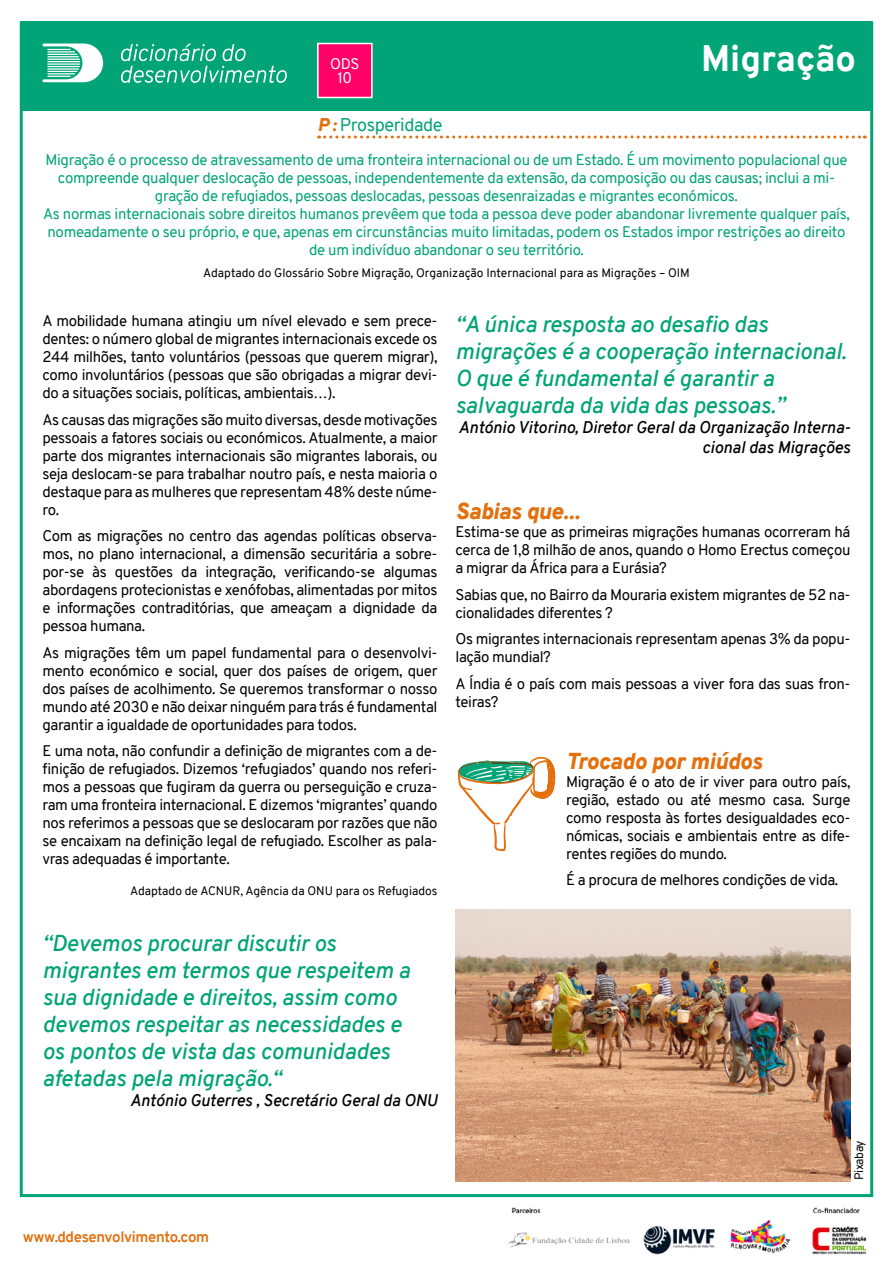
<style>
.page{position:relative;width:893px;height:1263px;background:#fff}
.page>*{position:absolute;margin:0;border:0;box-sizing:border-box;transform-origin:0 0}
.t1{font:800 36px "Overpass";color:#fff}
.t2{font:italic 600 22.5px/27px "Overpass";color:#00a476}
.t3{font:italic 900 22.5px "Overpass";color:#e3700c}
.t4{font:18px "Overpass";letter-spacing:-.025em;color:#00a476}
.t5{font:italic 600 16.5px/19.8px "Overpass";color:#000;text-align:right}
.t6{font:15px/18px "Overpass";letter-spacing:-.025em;color:#000;text-align:justify}
.t7{font:15px/18px "Overpass";letter-spacing:-.02em;color:#00a476;text-align:center}
.t8{font:700 15px "Overpass";letter-spacing:-.025em;color:#e3700c}
.t9{font:15px/14.5px "Overpass";color:#fff;text-align:center}
.t10{font:12px "Overpass";color:#000}
.t11{font:12px "Overpass";letter-spacing:-.025em;color:#000}
.s1{font-weight:900;font-style:italic;color:#e3700c}
</style>
<div class="page">
<div style="left:21px;top:21px;width:851px;height:90px;background:#00a476"></div>
<div style="left:318px;top:44px;width:54px;height:53px;background:#ff0068"></div>
<div style="left:317px;top:43px;width:56px;height:55px;border:2px solid #fff"></div>
<svg style="left:43px;top:44px;width:60px;height:38px"></svg>
<svg style="left:121px;top:44px;width:166px;height:39px"></svg>
<img style="left:508px;top:1207px;width:359px;height:48px">
<svg style="left:319px;top:136px;width:546px;height:3px"></svg>
<img style="left:455px;top:909px;width:395px;height:272px">
<svg style="left:457px;top:756px;width:99px;height:95px"></svg>
<p class="t9" style="left:330px;top:56px;width:31px">ODS<br>10</p>
<p class="t4" style="left:318px;top:112px;width:126px"><span class="s1">P :</span> Prosperidade</p>
<h1 class="t1" style="left:701px;top:32px;width:156px">Migração</h1>
<p class="t7" style="left:43px;top:150px;width:808px">Migração é o processo de atravessamento de uma fronteira internacional ou de um Estado. É um movimento populacional que compreende qualquer deslocação de pessoas, independentemente da extensão, da composição ou das causas; inclui a mi&shy;gração de refugiados, pessoas deslocadas, pessoas desenraizadas e migrantes económicos.<br>As normas internacionais sobre direitos humanos prevêem que toda a pessoa deve poder abandonar livremente qualquer país, nomeadamente o seu próprio, e que, apenas em circunstâncias muito limitadas, podem os Estados impor restrições ao direito de um indivíduo abandonar o seu território.</p>
<p class="t10" style="left:203px;top:264px;width:488px">Adaptado do Glossário Sobre Migração, Organização Internacional para as Migrações – OIM</p>
<p class="t6" style="left:43px;top:312px;width:396px">A mobilidade humana atingiu um nível elevado e sem prece&shy;dentes: o número global de migrantes internacionais excede os 244 milhões, tanto voluntários (pessoas que querem migrar), como involuntários (pessoas que são obrigadas a migrar devi&shy;do a situações sociais, políticas, ambientais…).</p>
<p class="t6" style="left:43px;top:411px;width:396px">As causas das migrações são muito diversas, desde motivações pessoais a fatores sociais ou económicos. Atualmente, a maior parte dos migrantes internacionais são migrantes laborais, ou seja deslocam-se para trabalhar noutro país, e nesta maioria o destaque para as mulheres que representam 48% deste núme&shy;ro.</p>
<p class="t6" style="left:43px;top:527px;width:396px">Com as migrações no centro das agendas políticas observa&shy;mos, no plano internacional, a dimensão securitária a sobre&shy;por-se às questões da integração, verificando-se algumas abordagens protecionistas e xenófobas, alimentadas por mitos e informações contraditórias, que ameaçam a dignidade da pessoa humana.</p>
<p class="t6" style="left:43px;top:644px;width:396px">As migrações têm um papel fundamental para o desenvolvi&shy;mento económico e social, quer dos países de origem, quer dos países de acolhimento. Se queremos transformar o nosso mundo até 2030 e não deixar ninguém para trás é fundamental garantir a igualdade de oportunidades para todos.</p>
<p class="t6" style="left:43px;top:742px;width:396px">E uma nota, não confundir a definição de migrantes com a de&shy;finição de refugiados. Dizemos ‘refugiados’ quando nos referi&shy;mos a pessoas que fugiram da guerra ou perseguição e cruza&shy;ram uma fronteira internacional. E dizemos ‘migrantes’ quando nos referimos a pessoas que se deslocaram por razões que não se encaixam na definição legal de refugiado. Escolher as pala&shy;vras adequadas é importante.</p>
<p class="t10" style="left:130px;top:883px;width:309px">Adaptado de ACNUR, Agência da ONU para os Refugiados</p>
<h2 class="t2" style="left:43px;top:929px;width:369px">“Devemos procurar discutir os migrantes em termos que respeitem a sua dignidade e direitos, assim como devemos respeitar as necessidades e os pontos de vista das comunidades afetadas pela migração.“</h2>
<p class="t5" style="left:130px;top:1090px;width:309px">António Guterres , Secretário Geral da ONU</p>
<h2 class="t2" style="left:455px;top:311px;width:392px">“A única resposta ao desafio das migrações é a cooperação internacional.<br>O que é fundamental é garantir a salvaguarda da vida das pessoas.”</h2>
<p class="t5" style="left:458px;top:417px;width:394px">António Vitorino, Diretor Geral da Organização Interna&shy;cional das Migrações</p>
<h2 class="t3" style="left:455px;top:495px;width:126px">Sabias que...</h2>
<p class="t6" style="left:455px;top:523px;width:396px">Estima-se que as primeiras migrações humanas ocorreram há cerca de 1,8 milhão de anos, quando o Homo Erectus começou a migrar da África para a Eurásia?</p>
<p class="t6" style="left:455px;top:586px;width:396px">Sabias que, no Bairro da Mouraria existem migrantes de 52 na&shy;cionalidades diferentes ?</p>
<p class="t6" style="left:455px;top:630px;width:396px">Os migrantes internacionais representam apenas 3% da popu&shy;lação mundial?</p>
<p class="t6" style="left:455px;top:675px;width:396px">A Índia é o país com mais pessoas a viver fora das suas fron&shy;teiras?</p>
<h2 class="t3" style="left:566px;top:745px;width:198px">Trocado por miúdos</h2>
<p class="t6" style="left:566px;top:773px;width:286px">Migração é o ato de ir viver para outro país, região, estado ou até mesmo casa. Surge como resposta às fortes desigualdades eco&shy;nómicas, sociais e ambientais entre as dife&shy;rentes regiões do mundo.</p>
<p class="t6" style="left:566px;top:871px;width:274px">É a procura de melhores condições de vida.</p>
<p class="t11" style="left:850px;top:1180px;width:42px;rotate:-90deg">Pixabay</p>
<p class="t8" style="left:23px;top:1226px;width:188px">www.ddesenvolvimento.com</p>
</div>
